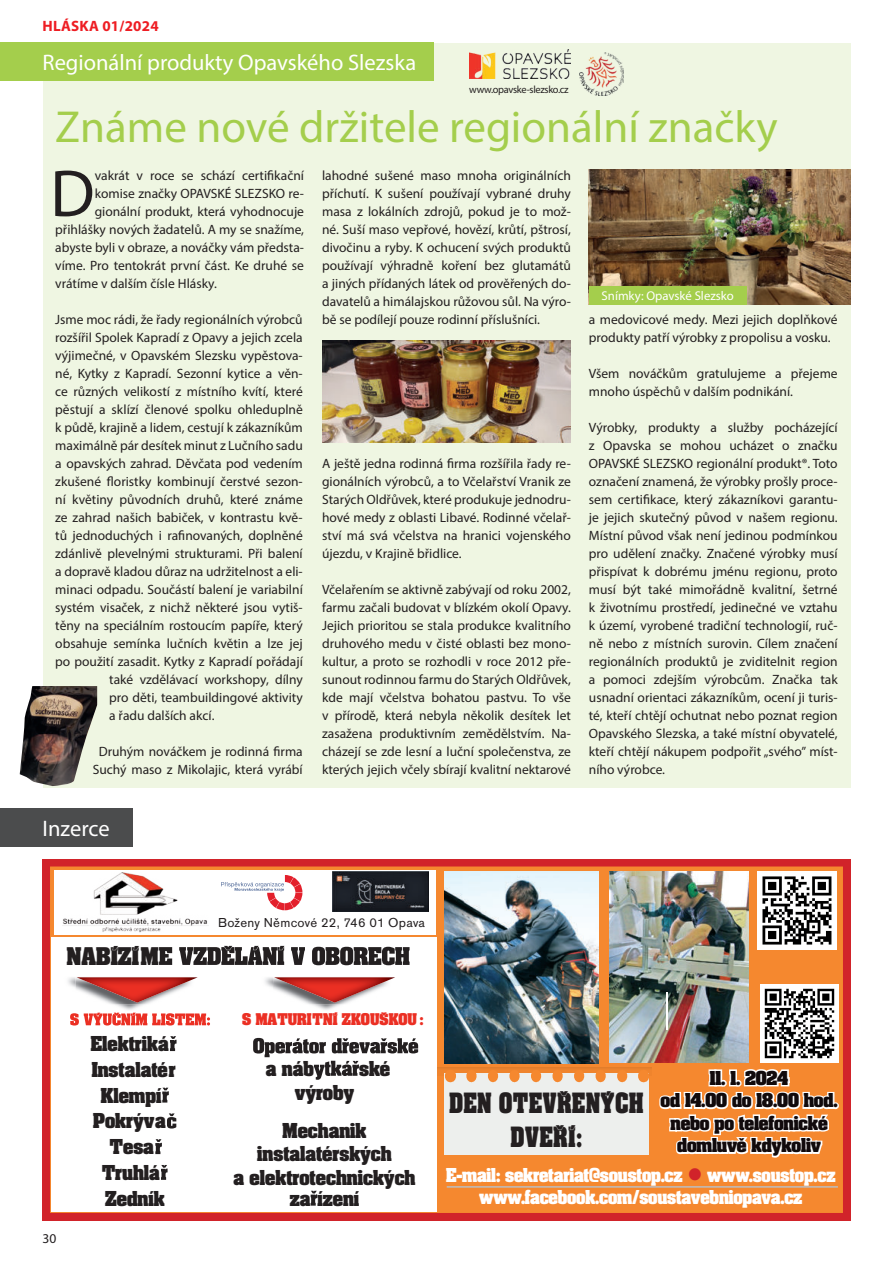
<style>
.page{position:relative;width:893px;height:1263px;background:#fff}
.page>*{position:absolute;margin:0;border:0;box-sizing:border-box;transform-origin:0 0}
.t1{font:66.9px "Myriad Pro";color:#231f20}
.t2{font:45px "Myriad Pro";color:#a4ce4c}
.t3{font:700 30.6px/33.5px "Aachen POT";letter-spacing:.035em;color:#231f20;text-align:center;scale:.82 1}
.t4{font:700 26.7px "Aachen POT";color:#231f20}
.t5{font:700 22.5px/25.8px "Aachen POT";color:#231f20;text-align:center}
.t6{font:22.5px "Myriad Pro";color:#fff}
.t7{font:700 21px/22.5px "Aachen POT";letter-spacing:-.01em;color:#fff;text-align:center;scale:.96 1}
.t8{font:700 21px/22.5px "Aachen POT";letter-spacing:-.01em;color:#110a0c;text-align:center}
.t9{font:700 17.7px "Aachen POT";color:#eb2f23}
.t10{font:700 15px "Myriad Pro";letter-spacing:.015em;color:#ee1d23}
.t11{font:13.5px/18px "Myriad Pro";color:#231f20;text-align:justify}
.t12{font:13.5px "Accius TOT";letter-spacing:.02em;color:#231f20}
.t13{font:12.75px "Myriad Pro";color:#fff}
.t14{font:10.5px "Myriad Pro";letter-spacing:-.03em;color:#231f20}
.s1{color:#d1232a}
</style>
<div class="page">
<div style="left:43px;top:43px;width:807px;height:1177px;background:#eff6e2"></div>
<div style="left:38px;top:788px;width:817px;height:433px;background:#fff"></div>
<img style="left:43px;top:859px;width:807px;height:361px">
<svg style="left:261px;top:976px;width:137px;height:43px"></svg>
<img style="left:261px;top:976px;width:134px;height:40px">
<img style="left:273px;top:977px;width:125px;height:27px">
<img style="left:274px;top:977px;width:121px;height:26px">
<svg style="left:170px;top:1036px;width:7px;height:15px"></svg>
<svg style="left:162px;top:1088px;width:7px;height:14px"></svg>
<svg style="left:167px;top:1113px;width:9px;height:15px"></svg>
<svg style="left:155px;top:1139px;width:7px;height:15px"></svg>
<svg style="left:161px;top:1165px;width:7px;height:15px"></svg>
<svg style="left:64px;top:976px;width:146px;height:49px"></svg>
<svg style="left:253px;top:1038px;width:165px;height:42px"></svg>
<svg style="left:311px;top:1191px;width:6px;height:15px"></svg>
<div style="left:54px;top:870px;width:382px;height:64px;background:#fff"></div>
<img style="left:63px;top:872px;width:145px;height:60px">
<svg style="left:221px;top:875px;width:81px;height:35px"></svg>
<img style="left:333px;top:872px;width:95px;height:40px">
<img style="left:589px;top:169px;width:261px;height:135px">
<img style="left:322px;top:340px;width:249px;height:102px">
<div style="left:589px;top:286px;width:158px;height:18px;background:#a4ce4c"></div>
<img style="left:20px;top:686px;width:77px;height:100px">
<img style="left:580px;top:53px;width:43px;height:43px">
<img style="left:470px;top:49px;width:100px;height:29px">
<div style="left:0;top:43px;width:434px;height:38px;background:#a4ce4c"></div>
<div style="left:0;top:808px;width:133px;height:38px;background:#4b4c4d"></div>
<p class="t10" style="left:43px;top:18px;width:118px">HLÁSKA 01/2024</p>
<h3 class="t6" style="left:43px;top:51px;width:375px">Regionální produkty Opavského Slezska</h3>
<p class="t14" style="left:469px;top:84px;width:101px">www.opavske-slezsko.cz</p>
<h2 class="t2" style="left:55px;top:105px;width:724px">Známe nové držitele regionální značky</h2>
<h1 class="t1" style="left:50px;top:161px;width:46px">D</h1>
<p class="t11" style="left:95px;top:167px;width:211px">vakrát v roce se schází certifikační</p>
<p class="t11" style="left:95px;top:185px;width:211px">komise značky OPAVSKÉ SLEZSKO re-</p>
<p class="t11" style="left:95px;top:203px;width:211px">gionální produkt, která vyhodnocuje</p>
<p class="t11" style="left:55px;top:221px;width:250px">přihlášky nových žadatelů. A my se snažíme,</p>
<p class="t11" style="left:55px;top:239px;width:250px">abyste byli v obraze, a nováčky vám předsta-</p>
<p class="t11" style="left:55px;top:257px;width:250px">víme. Pro tentokrát první část. Ke druhé se</p>
<p class="t11" style="left:55px;top:275px;width:163px">vrátíme v dalším čísle Hlásky.</p>
<p class="t11" style="left:55px;top:311px;width:249px">Jsme moc rádi, že řady regionálních výrobců</p>
<p class="t11" style="left:55px;top:329px;width:249px">rozšířil Spolek Kapradí z Opavy a jejich zcela</p>
<p class="t11" style="left:55px;top:347px;width:249px">výjimečné, v Opavském Slezsku vypěstova-</p>
<p class="t11" style="left:55px;top:365px;width:249px">né, Kytky z Kapradí. Sezonní kytice a věn-</p>
<p class="t11" style="left:55px;top:383px;width:249px">ce různých velikostí z místního kvítí, které</p>
<p class="t11" style="left:55px;top:401px;width:249px">pěstují a sklízí členové spolku ohleduplně</p>
<p class="t11" style="left:55px;top:419px;width:249px">k půdě, krajině a lidem, cestují k zákazníkům</p>
<p class="t11" style="left:55px;top:437px;width:249px">maximálně pár desítek minut z Lučního sadu</p>
<p class="t11" style="left:55px;top:455px;width:249px">a opavských zahrad. Děvčata pod vedením</p>
<p class="t11" style="left:55px;top:473px;width:249px">zkušené floristky kombinují čerstvé sezon-</p>
<p class="t11" style="left:55px;top:491px;width:249px">ní květiny původních druhů, které známe</p>
<p class="t11" style="left:55px;top:509px;width:249px">ze zahrad našich babiček, v kontrastu kvě-</p>
<p class="t11" style="left:55px;top:527px;width:249px">tů jednoduchých i rafinovaných, doplněné</p>
<p class="t11" style="left:55px;top:545px;width:249px">zdánlivě plevelnými strukturami. Při balení</p>
<p class="t11" style="left:55px;top:563px;width:249px">a dopravě kladou důraz na udržitelnost a eli-</p>
<p class="t11" style="left:55px;top:581px;width:249px">minaci odpadu. Součástí balení je variabilní</p>
<p class="t11" style="left:55px;top:599px;width:249px">systém visaček, z nichž některé jsou vytiš-</p>
<p class="t11" style="left:55px;top:617px;width:249px">těny na speciálním rostoucím papíře, který</p>
<p class="t11" style="left:55px;top:635px;width:249px">obsahuje semínka lučních květin a lze jej</p>
<p class="t11" style="left:55px;top:653px;width:249px">po použití zasadit. Kytky z Kapradí pořádají</p>
<p class="t11" style="left:109px;top:671px;width:195px">také vzdělávací workshopy, dílny</p>
<p class="t11" style="left:109px;top:689px;width:195px">pro děti, teambuildingové aktivity</p>
<p class="t11" style="left:109px;top:707px;width:107px">a řadu dalších akcí.</p>
<p class="t11" style="left:93px;top:743px;width:212px;text-align:center">Druhým nováčkem je rodinná firma<br>Suchý maso z Mikolajic, která vyrábí</p>
<h3 class="t6" style="left:43px;top:817px;width:69px">Inzerce</h3>
<p class="t11" style="left:322px;top:167px;width:250px">lahodné sušené maso mnoha originálních příchutí. K sušení používají vybrané druhy masa z lokálních zdrojů, pokud je to mož&shy;né. Suší maso vepřové, hovězí, krůtí, pštrosí, divočinu a ryby. K ochucení svých produktů používají výhradně koření bez glutamátů a jiných přídaných látek od prověřených do&shy;davatelů a himálajskou růžovou sůl. Na výro&shy;bě se podílejí pouze rodinní příslušníci.</p>
<p class="t11" style="left:322px;top:455px;width:250px">A ještě jedna rodinná firma rozšířila řady re&shy;gionálních výrobců, a to Včelařství Vranik ze Starých Oldřůvek, které produkuje jednodru&shy;hové medy z oblasti Libavé. Rodinné včelař&shy;ství má svá včelstva na hranici vojenského újezdu, v Krajině břidlice.</p>
<p class="t11" style="left:322px;top:581px;width:250px">Včelařením se aktivně zabývají od roku 2002, farmu začali budovat v blízkém okolí Opavy.<br>Jejich prioritou se stala produkce kvalitního druhového medu v čisté oblasti bez mono&shy;kultur, a proto se rozhodli v roce 2012 pře&shy;sunout rodinnou farmu do Starých Oldřůvek, kde mají včelstva bohatou pastvu. To vše v přírodě, která nebyla několik desítek let zasažena produktivním zemědělstvím. Na&shy;cházejí se zde lesní a luční společenstva, ze kterých jejich včely sbírají kvalitní nektarové</p>
<p class="t13" style="left:602px;top:289px;width:134px">Snímky: Opavské Slezsko</p>
<p class="t11" style="left:589px;top:311px;width:250px">a medovicové medy. Mezi jejich doplňkové produkty patří výrobky z propolisu a vosku.</p>
<p class="t11" style="left:589px;top:365px;width:250px">Všem nováčkům gratulujeme a přejeme mnoho úspěchů v dalším podnikání.</p>
<p class="t11" style="left:589px;top:419px;width:250px">Výrobky, produkty a služby pocházející z Opavska se mohou ucházet o značku OPAVSKÉ SLEZSKO regionální produkt®. Toto označení znamená, že výrobky prošly proce&shy;sem certifikace, který zákazníkovi garantu&shy;je jejich skutečný původ v našem regionu.<br>Místní původ však není jedinou podmínkou pro udělení značky. Značené výrobky musí přispívat k dobrému jménu regionu, proto musí být také mimořádně kvalitní, šetrné k životnímu prostředí, jedinečné ve vztahu k území, vyrobené tradiční technologií, ruč&shy;ně nebo z místních surovin. Cílem značení regionálních produktů je zviditelnit region a pomoci zdejším výrobcům. Značka tak usnadní orientaci zákazníkům, ocení ji turis&shy;té, kteří chtějí ochutnat nebo poznat region Opavského Slezska, a také místní obyvatelé, kteří chtějí nákupem podpořit „svého” míst&shy;ního výrobce.</p>
<h3 class="t4" style="left:67px;top:946px;width:93px">NABÍZÍM</h3>
<p class="t12" style="left:218px;top:918px;width:208px">Boženy Němcové 22, 746 01 Opava</p>
<p class="t11" style="left:43px;top:1230px;width:15px">30</p>
<h3 class="t5" style="left:91px;top:1032px;width:87px">Elektriká<br>Instalatér<br>Klempí<br>Pokrýva<br>Tesa<br>Truhlá<br>Zedník</h3>
<h3 class="t9" style="left:242px;top:1013px;width:183px">S MATURITNÍ ZKOUŠKOU :</h3>
<h3 class="t5" style="left:266px;top:1057px;width:50px">a náb</h3>
<h3 class="t5" style="left:359px;top:1057px;width:33px">ské</h3>
<h3 class="t5" style="left:283px;top:1075px;width:85px;line-height:38.1px">výroby<br>Mechanik</h3>
<h3 class="t5" style="left:233px;top:1142px;width:184px;line-height:24.2px">instalatérských<br>a elektrotechnických</h3>
<h3 class="t5" style="left:290px;top:1187px;width:71px">za ízení</h3>
<h3 class="t3" style="left:449px;top:1088px;width:238px">DEN OTEVŘENÝCH<br>DVEŘÍ:</h3>
<h3 class="t8" style="left:661px;top:1068px;width:179px">11. 1. 2024<br>od 14.00 do 18.00 hod. nebo po telefonické domluvě kdykoliv</h3>
<h3 class="t7" style="left:446px;top:1165px;width:407px">E-mail: sekretariat@soustop.cz <span class="s1">●</span> www.soustop.cz www.facebook.com/soustavebniopava.cz</h3>
</div>
